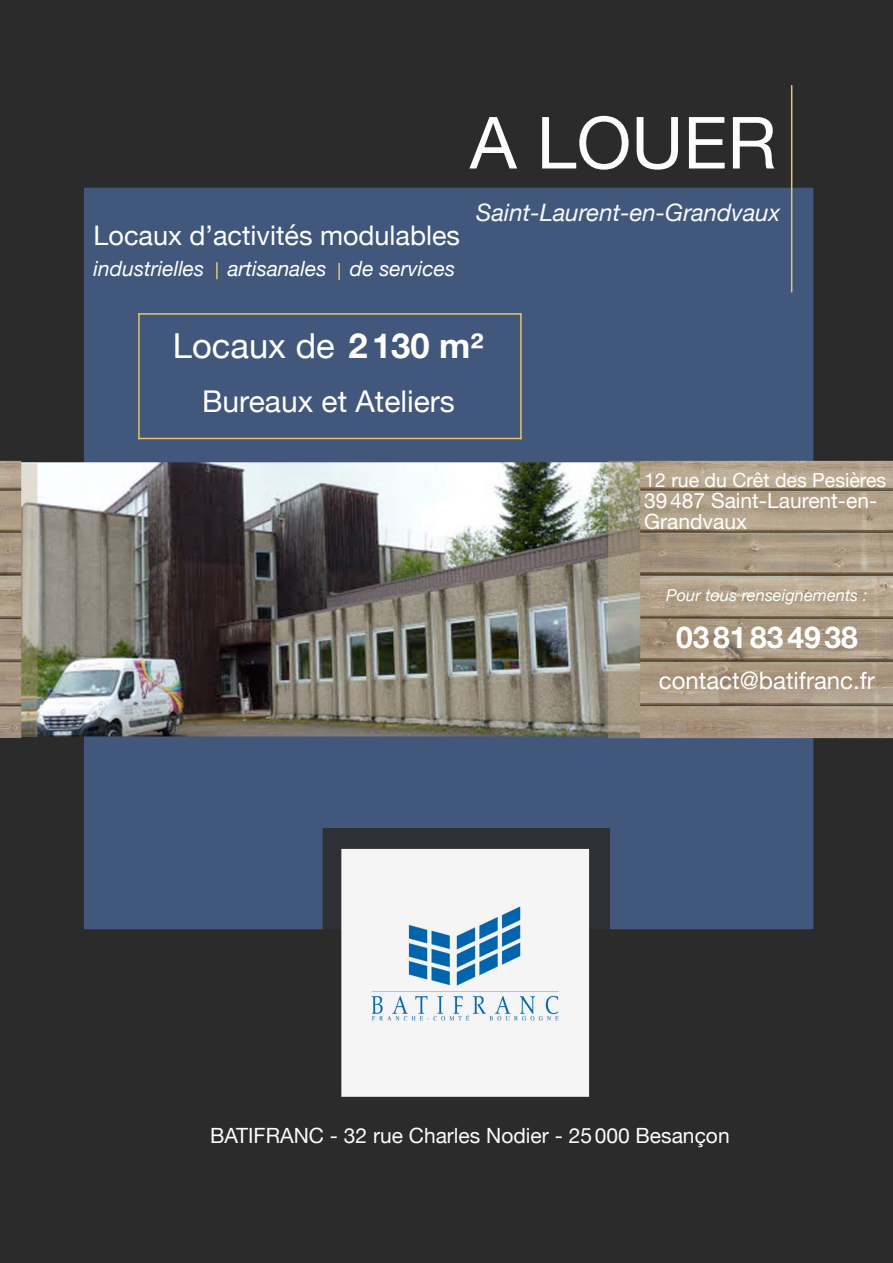
<style>
.page{position:relative;width:893px;height:1263px;background:#fff}
.page>*{position:absolute;margin:0;border:0;box-sizing:border-box;transform-origin:0 0}
.t1{font:72px "Helvetica Neue";color:#fcfcfc}
.t2{font:34.5px "Helvetica Neue";color:#fff}
.t3{font:30px "Helvetica Neue";color:#fff}
.t4{font:700 30px "Helvetica Neue";color:#fff}
.t5{font:27px "Helvetica Neue";color:#fff}
.t6{font:italic 24px "Helvetica Neue";color:#f8f9f9}
.t7{font:24px "Helvetica Neue";color:#fff}
.t8{font:21px "Helvetica Neue";color:#fcfcfc}
.t9{font:italic 21px "Helvetica Neue";color:#fff}
.t10{font:21px/21px "Helvetica Neue";color:#fff}
.t11{font:19.5px "Helvetica Neue";color:#fff}
.t12{font:italic 16.5px "Helvetica Neue";color:#fff}
.s1{color:#fcfcfc}
.s2{font-weight:700}
</style>
<div class="page">
<img style="left:0;top:0;width:893px;height:1263px">
<hr style="left:791px;top:85px;width:1px;height:207px;background:#eac36b">
<svg style="left:216px;top:262px;width:2px;height:17px"></svg>
<svg style="left:338px;top:263px;width:2px;height:17px"></svg>
<hr style="left:138px;top:313px;width:384px;height:2px;background:#eac36b">
<hr style="left:138px;top:438px;width:384px;height:1px;background:#eac36b">
<hr style="left:138px;top:313px;width:2px;height:126px;background:#eac36b">
<hr style="left:520px;top:313px;width:2px;height:126px;background:#eac36b">
<p class="t5" style="left:94px;top:216px;width:368px">Locaux d’activités modulables</p>
<p class="t9" style="left:94px;top:253px;width:363px"><span class="s1">industrielles</span> artisanales de services</p>
<h1 class="t1" style="left:470px;top:91px;width:308px">A LOUER</h1>
<p class="t6" style="left:476px;top:195px;width:306px">Saint-Laurent-en-Grandvaux</p>
<h2 class="t2" style="left:173px;top:321px;width:312px">Locaux de <span class="s2">2130 m²</span></h2>
<h3 class="t3" style="left:202px;top:380px;width:254px">Bureaux et Ateliers</h3>
<p class="t11" style="left:644px;top:466px;width:243px">12 rue du Crêt des Pesières</p>
<p class="t10" style="left:644px;top:492px;width:234px">39487 Saint-Laurent-en-<br>Grandvaux</p>
<p class="t12" style="left:666px;top:583px;width:203px">Pour tous renseignements :</p>
<h3 class="t4" style="left:676px;top:614px;width:183px">0381834938</h3>
<p class="t7" style="left:659px;top:663px;width:218px">contact@batifranc.fr</p>
<p class="t8" style="left:210px;top:1120px;width:521px">BATIFRANC - 32 rue Charles Nodier - 25000 Besançon</p>
</div>
